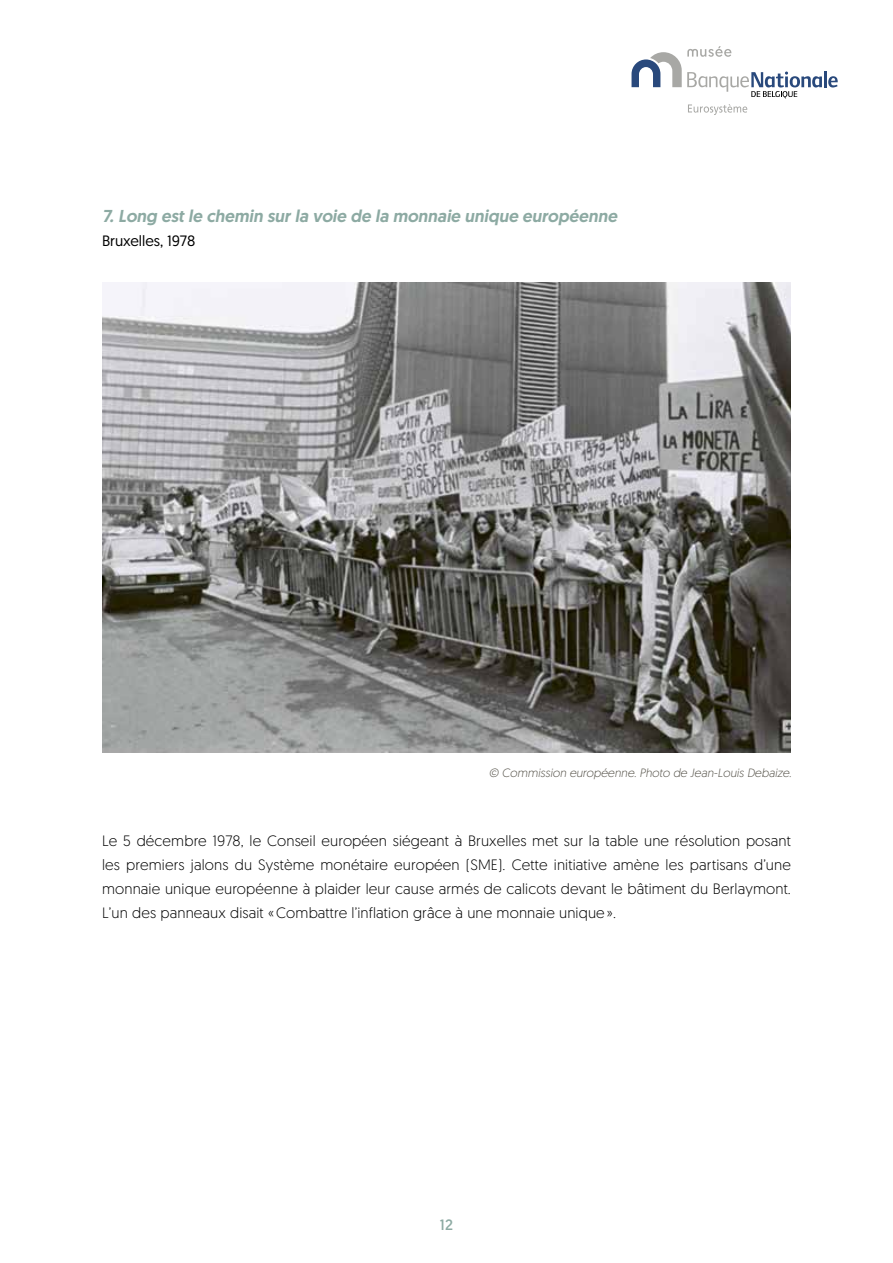
<style>
.page{position:relative;width:893px;height:1263px;background:#fff}
.page>*{position:absolute;margin:0;border:0;box-sizing:border-box;transform-origin:0 0}
.t1{font:italic 500 17.25px "Geomanist";color:#8daaa3}
.t2{font:300 15px/24px "Geomanist";letter-spacing:.01em;color:#000;text-align:justify}
.t3{font:15px "Geomanist";color:#000}
.t4{font:15px "Geomanist";color:#8daaa3}
.t5{font:italic 300 12px "Geomanist";color:#57544b}
</style>
<div class="page">
<hr style="left:824px;top:71px;width:3px;height:16px;background:#29497c">
<svg style="left:828px;top:76px;width:10px;height:11px"></svg>
<svg style="left:688px;top:104px;width:59px;height:11px"></svg>
<svg style="left:631px;top:46px;width:191px;height:52px"></svg>
<img style="left:102px;top:282px;width:689px;height:471px">
<p class="t1" style="left:102px;top:205px;width:516px">7. Long est le chemin sur la voie de la monnaie unique européenne</p>
<p class="t3" style="left:102px;top:231px;width:95px">Bruxelles, 1978</p>
<p class="t5" style="left:489px;top:765px;width:304px">© Commission européenne. Photo de Jean-Louis Debaize.</p>
<p class="t2" style="left:102px;top:828px;width:690px">Le 5 décembre 1978, le Conseil européen siégeant à Bruxelles met sur la table une résolution posant les premiers jalons du Système monétaire européen (SME). Cette initiative amène les partisans d’une monnaie unique européenne à plaider leur cause armés de calicots devant le bâtiment du Berlaymont.<br>L’un des panneaux disait «Combattre l’inflation grâce à une monnaie unique ».</p>
<p class="t4" style="left:440px;top:1215px;width:15px">12</p>
</div>
